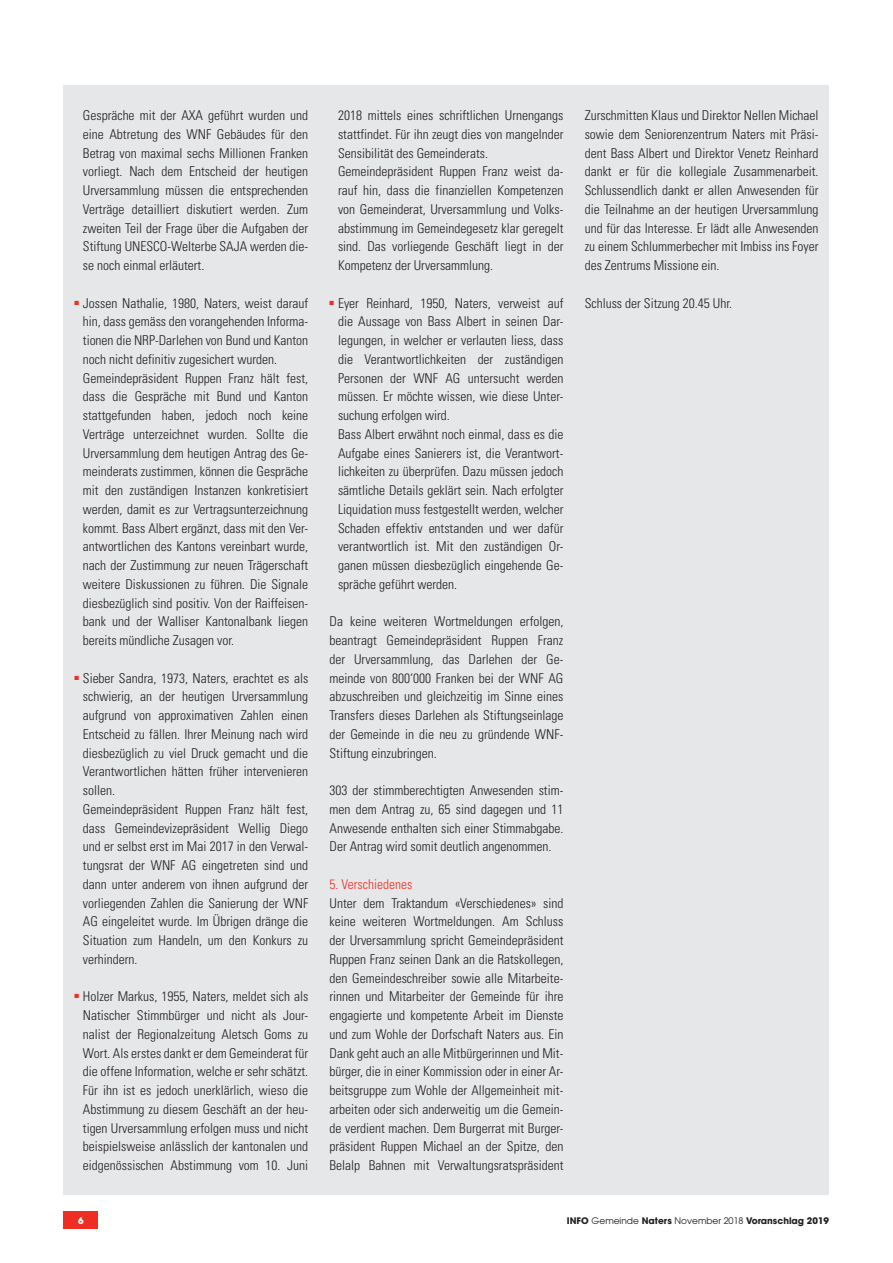
<style>
.page{position:relative;width:893px;height:1263px;background:#fff}
.page>*{position:absolute;margin:0;border:0;box-sizing:border-box;transform-origin:0 0}
.t1{font:300 condensed 13.5px/18.8px "Univers";color:#231f20;text-align:justify}
.t2{font:300 condensed 13.5px "Univers";color:#ee2e22}
.t3{font:700 9px "Avant Garde";color:#231f20}
.t4{font:700 9px "Avant Garde";color:#fff}
.s1{font-weight:400}
</style>
<div class="page">
<div style="left:64px;top:1212px;width:34px;height:17px;background:#ee2e22"></div>
<div style="left:64px;top:85px;width:765px;height:1109px;background:#e6e7e9"></div>
<p class="t1" style="left:83px;top:106px;width:227px">Gespräche mit der AXA geführt wurden und eine Abtretung des WNF Gebäudes für den Betrag von maximal sechs Millionen Franken vorliegt. Nach dem Entscheid der heutigen Urversammlung müssen die entsprechenden Verträge detailliert diskutiert werden. Zum zweiten Teil der Frage über die Aufgaben der Stiftung UNESCO-Welterbe SAJA werden die&shy;se noch einmal erläutert.</p>
<p class="t1" style="left:83px;top:293px;width:227px;text-indent:-9px"><sup>■</sup> Jossen Nathalie, 1980, Naters, weist darauf hin, dass gemäss den vorangehenden Informa&shy;tionen die NRP-Darlehen von Bund und Kanton noch nicht definitiv zugesichert wurden.</p>
<p class="t1" style="left:83px;top:368px;width:227px">Gemeindepräsident Ruppen Franz hält fest, dass die Gespräche mit Bund und Kanton stattgefunden haben, jedoch noch keine Verträge unterzeichnet wurden. Sollte die Urversammlung dem heutigen Antrag des Ge&shy;meinderats zustimmen, können die Gespräche mit den zuständigen Instanzen konkretisiert werden, damit es zur Vertragsunterzeichnung kommt. Bass Albert ergänzt, dass mit den Ver&shy;antwortlichen des Kantons vereinbart wurde, nach der Zustimmung zur neuen Trägerschaft weitere Diskussionen zu führen. Die Signale diesbezüglich sind positiv. Von der Raiffeisen&shy;bank und der Walliser Kantonalbank liegen bereits mündliche Zusagen vor.</p>
<p class="t1" style="left:83px;top:668px;width:227px;text-indent:-9px"><sup>■</sup> Sieber Sandra, 1973, Naters, erachtet es als schwierig, an der heutigen Urversammlung aufgrund von approximativen Zahlen einen Entscheid zu fällen. Ihrer Meinung nach wird diesbezüglich zu viel Druck gemacht und die Verantwortlichen hätten früher intervenieren sollen.</p>
<p class="t1" style="left:83px;top:800px;width:227px">Gemeindepräsident Ruppen Franz hält fest, dass Gemeindevizepräsident Wellig Diego und er selbst erst im Mai 2017 in den Verwal&shy;tungsrat der WNF AG eingetreten sind und dann unter anderem von ihnen aufgrund der vorliegenden Zahlen die Sanierung der WNF AG eingeleitet wurde. Im Übrigen dränge die Situation zum Handeln, um den Konkurs zu verhindern.</p>
<p class="t1" style="left:83px;top:987px;width:227px;text-indent:-9px"><sup>■</sup> Holzer Markus, 1955, Naters, meldet sich als Natischer Stimmbürger und nicht als Jour&shy;nalist der Regionalzeitung Aletsch Goms zu Wort. Als erstes dankt er dem Gemeinderat für die offene Information, welche er sehr schätzt.<br>Für ihn ist es jedoch unerklärlich, wieso die Abstimmung zu diesem Geschäft an der heu&shy;tigen Urversammlung erfolgen muss und nicht beispielsweise anlässlich der kantonalen und eidgenössischen Abstimmung vom 10. Juni</p>
<p class="t1" style="left:338px;top:106px;width:227px">2018 mittels eines schriftlichen Urnengangs stattfindet. Für ihn zeugt dies von mangelnder Sensibilität des Gemeinderats.</p>
<p class="t1" style="left:338px;top:162px;width:227px">Gemeindepräsident Ruppen Franz weist da&shy;rauf hin, dass die finanziellen Kompetenzen von Gemeinderat, Urversammlung und Volks&shy;abstimmung im Gemeindegesetz klar geregelt sind. Das vorliegende Geschäft liegt in der Kompetenz der Urversammlung.</p>
<p class="t1" style="left:338px;top:293px;width:227px;text-indent:-9px"><sup>■</sup> Eyer Reinhard, 1950, Naters, verweist auf die Aussage von Bass Albert in seinen Dar&shy;legungen, in welcher er verlauten liess, dass die Verantwortlichkeiten der zuständigen Personen der WNF AG untersucht werden müssen. Er möchte wissen, wie diese Unter&shy;suchung erfolgen wird.</p>
<p class="t1" style="left:338px;top:425px;width:227px">Bass Albert erwähnt noch einmal, dass es die Aufgabe eines Sanierers ist, die Verantwort&shy;lichkeiten zu überprüfen. Dazu müssen jedoch sämtliche Details geklärt sein. Nach erfolgter Liquidation muss festgestellt werden, welcher Schaden effektiv entstanden und wer dafür verantwortlich ist. Mit den zuständigen Or&shy;ganen müssen diesbezüglich eingehende Ge&shy;spräche geführt werden.</p>
<p class="t1" style="left:330px;top:612px;width:235px">Da keine weiteren Wortmeldungen erfolgen, beantragt Gemeindepräsident Ruppen Franz der Urversammlung, das Darlehen der Ge&shy;meinde von 800‘000 Franken bei der WNF AG abzuschreiben und gleichzeitig im Sinne eines Transfers dieses Darlehen als Stiftungseinlage der Gemeinde in die neu zu gründende WNF-Stiftung einzubringen.</p>
<p class="t1" style="left:330px;top:781px;width:235px">303 der stimmberechtigten Anwesenden stim&shy;men dem Antrag zu, 65 sind dagegen und 11<br>Anwesende enthalten sich einer Stimmabgabe.<br>Der Antrag wird somit deutlich angenommen.</p>
<p class="t2" style="left:330px;top:876px;width:84px">5. Verschiedenes</p>
<p class="t1" style="left:330px;top:893px;width:235px">Unter dem Traktandum «Verschiedenes» sind keine weiteren Wortmeldungen. Am Schluss der Urversammlung spricht Gemeindepräsident Ruppen Franz seinen Dank an die Ratskollegen, den Gemeindeschreiber sowie alle Mitarbeite&shy;rinnen und Mitarbeiter der Gemeinde für ihre engagierte und kompetente Arbeit im Dienste und zum Wohle der Dorfschaft Naters aus. Ein Dank geht auch an alle Mitbürgerinnen und Mit&shy;bürger, die in einer Kommission oder in einer Ar&shy;beitsgruppe zum Wohle der Allgemeinheit mit&shy;arbeiten oder sich anderweitig um die Gemein&shy;de verdient machen. Dem Burgerrat mit Burger&shy;präsident Ruppen Michael an der Spitze, den Belalp Bahnen mit Verwaltungsratspräsident</p>
<p class="t1" style="left:585px;top:106px;width:235px">Zurschmitten Klaus und Direktor Nellen Michael sowie dem Seniorenzentrum Naters mit Präsi&shy;dent Bass Albert und Direktor Venetz Reinhard dankt er für die kollegiale Zusammenarbeit.<br>Schlussendlich dankt er allen Anwesenden für die Teilnahme an der heutigen Urversammlung und für das Interesse. Er lädt alle Anwesenden zu einem Schlummerbecher mit Imbiss ins Foyer des Zentrums Missione ein.</p>
<p class="t1" style="left:585px;top:293px;width:149px">Schluss der Sitzung 20.45 Uhr.</p>
<p class="t4" style="left:78px;top:1215px;width:7px">6</p>
<p class="t3" style="left:567px;top:1215px;width:264px">INFO <span class="s1">Gemeinde</span> Naters <span class="s1">November 2018</span> Voranschlag 2019</p>
</div>
